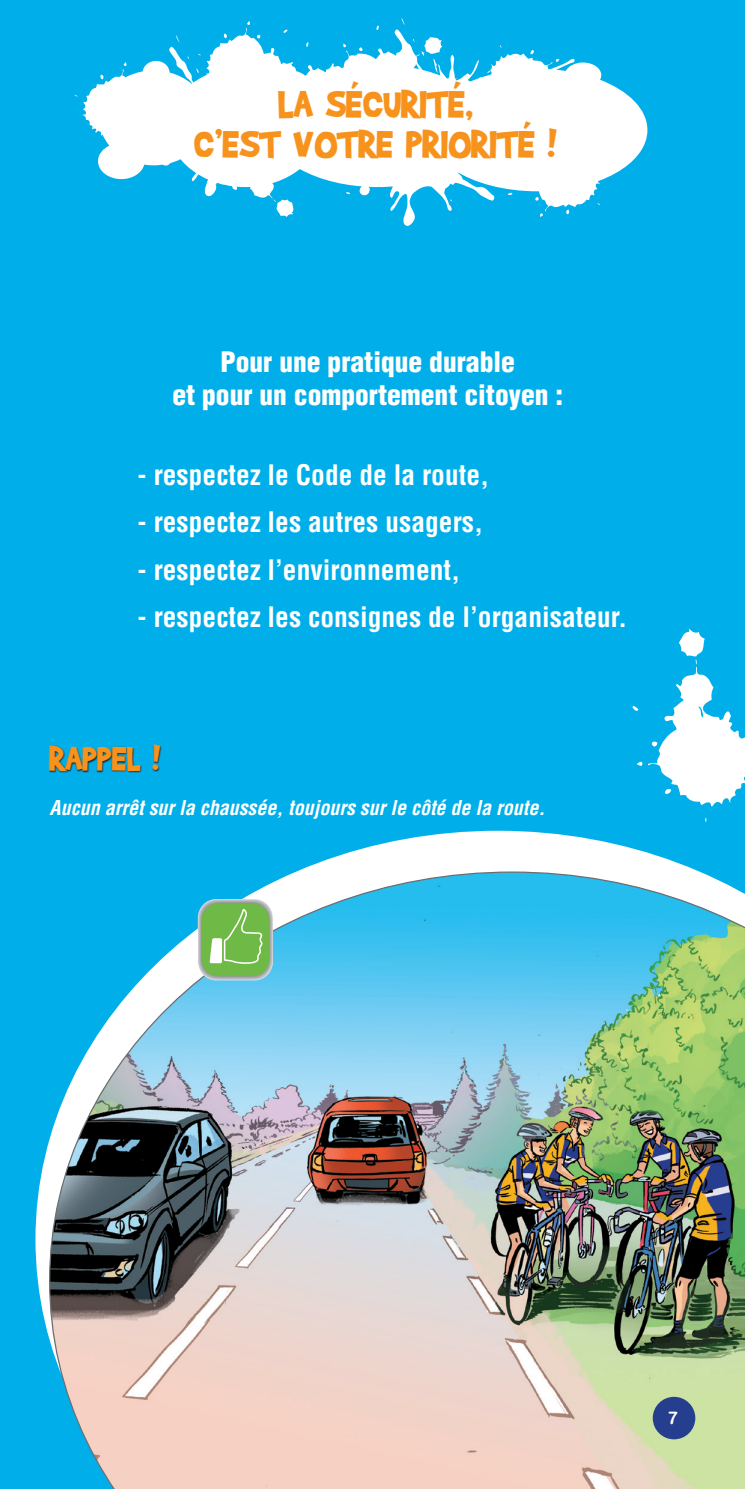
<style>
.page{position:relative;width:745px;height:1489px;background:#fff}
.page>*{position:absolute;margin:0;border:0;box-sizing:border-box;transform-origin:0 0}
.t1{font:45px/40px "Brady Bunch Remastered";color:#f7931d;text-align:center}
.t2{font:40px "Brady Bunch Remastered";color:#f7931d}
.t3{font:700 condensed 27.5px "Helvetica";color:#fff}
.t4{font:900 condensed 27.5px/33px "Helvetica";color:#fff;text-align:center}
.t5{font:italic 700 condensed 20px "Helvetica";color:#fff}
.t6{font:17.5px "Arial Rounded MT Bold";color:#fff}
</style>
<div class="page">
<div style="left:0;top:0;width:744px;height:1488px;background:#00afea"></div>
<svg style="left:49px;top:745px;width:113px;height:27px"></svg>
<svg style="left:35px;top:830px;width:663px;height:508px"></svg>
<img style="left:49px;top:871px;width:695px;height:617px">
<svg style="left:74px;top:18px;width:525px;height:208px"></svg>
<svg style="left:98px;top:61px;width:549px;height:130px;background:#dbf3fc"></svg>
<svg style="left:632px;top:629px;width:112px;height:193px"></svg>
<img style="left:186px;top:893px;width:96px;height:96px">
<svg style="left:198px;top:899px;width:75px;height:81px"></svg>
<div style="left:201px;top:903px;width:68px;height:73px;background:#6fb946;border-radius:17px"></div>
<svg style="left:209px;top:906px;width:54px;height:58px"></svg>
<div style="left:652px;top:1396px;width:42px;height:43px;background:#253f8e;border-radius:50%"></div>
<h1 class="t1" style="left:194px;top:83px;width:364px">LA SÉCURITÉ,<br>C’EST VOTRE PRIORITÉ !</h1>
<p class="t4" style="left:172px;top:345px;width:392px">Pour une pratique durable<br>et pour un comportement citoyen :</p>
<p class="t3" style="left:137px;top:458px;width:353px">- respectez le Code de la route,</p>
<p class="t3" style="left:137px;top:505px;width:347px">- respectez les autres usagers,</p>
<p class="t3" style="left:137px;top:552px;width:324px">- respectez l’environnement,</p>
<p class="t3" style="left:137px;top:599px;width:491px">- respectez les consignes de l’organisateur.</p>
<h2 class="t2" style="left:50px;top:737px;width:112px">RAPPEL !</h2>
<p class="t5" style="left:50px;top:795px;width:496px">Aucun arrêt sur la chaussée, toujours sur le côté de la route.</p>
<p class="t6" style="left:667px;top:1407px;width:12px">7</p>
</div>
